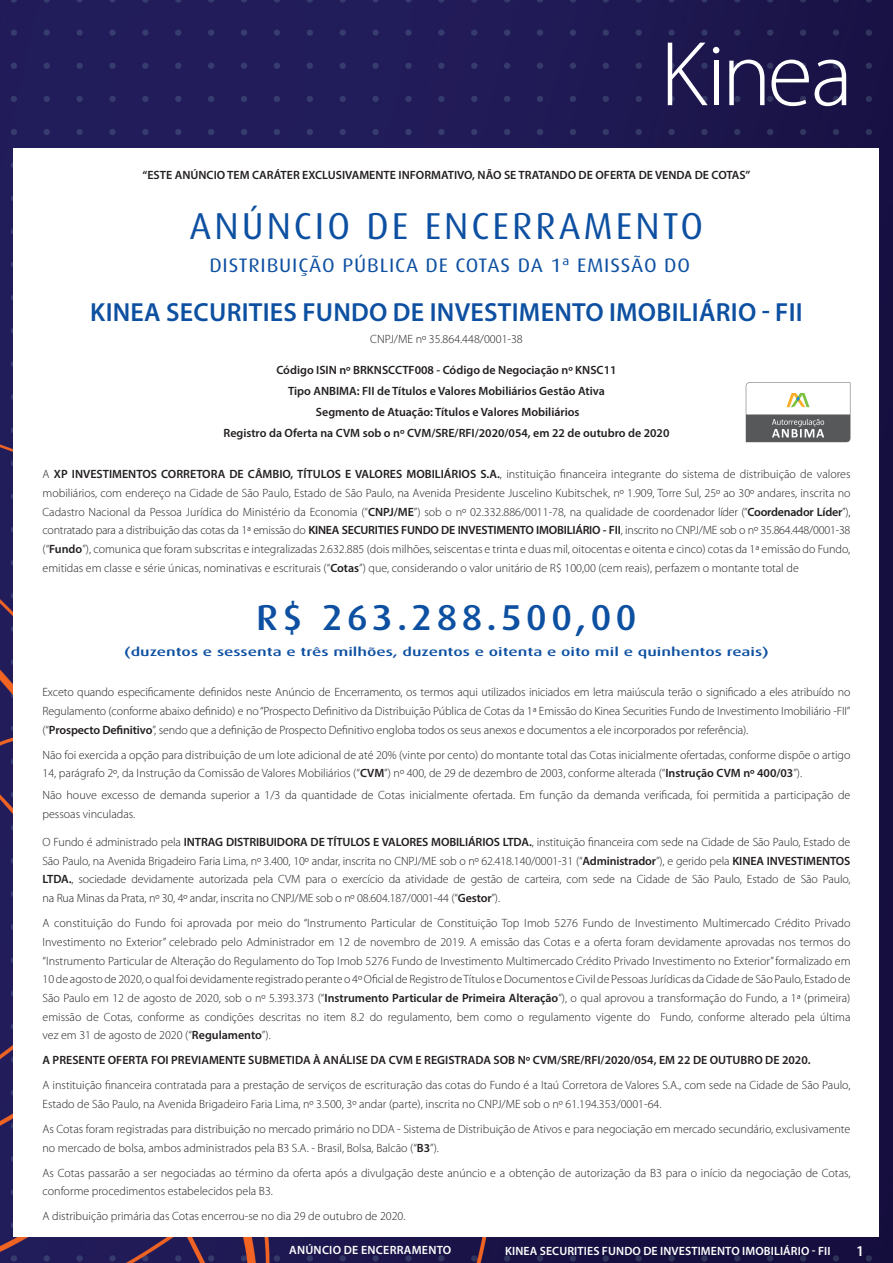
<style>
.page{position:relative;width:893px;height:1263px;background:#fff}
.page>*{position:absolute;margin:0;border:0;box-sizing:border-box;transform-origin:0 0}
.t1{font:37.5px "Dax";letter-spacing:.08em;color:#0d50a1}
.t2{font:500 36px "Dax";letter-spacing:.1em;color:#0d50a1;scale:1.08 1}
.t3{font:600 26.25px "Myriad Pro";letter-spacing:.01em;color:#0d50a1}
.t4{font:19.5px "Dax";letter-spacing:.04em;color:#0d50a1;scale:1.07 1}
.t5{font:600 15px "Myriad Pro";color:#fff}
.t6{font:300 12px/18.6px "Myriad Pro";color:#231f20}
.t7{font:600 12px "Myriad Pro";color:#231f20}
.t8{font:500 12px "Dax";color:#0d50a1;scale:1.45 1}
.t9{font:600 12px "Myriad Pro";letter-spacing:.01em;color:#fff}
.s1{font-weight:600}
.s2{color:#000}
</style>
<div class="page">
<img style="left:0;top:0;width:893px;height:1263px">
<div style="left:14px;top:149px;width:865px;height:1088px;background:#fff"></div>
<svg style="left:729px;top:60px;width:35px;height:45px"></svg>
<svg style="left:771px;top:60px;width:38px;height:46px"></svg>
<svg style="left:815px;top:60px;width:31px;height:46px"></svg>
<svg style="left:668px;top:43px;width:51px;height:62px"></svg>
<svg style="left:746px;top:382px;width:104px;height:60px"></svg>
<p class="t7" style="left:142px;top:167px;width:609px">“ESTE ANÚNCIO TEM CARÁTER EXCLUSIVAMENTE INFORMATIVO, NÃO SE TRATANDO DE OFERTA DE VENDA DE COTAS”</p>
<p class="t1" style="left:190px;top:205px;width:515px">ANÚNCIO DE ENCERRAMENTO</p>
<p class="t4" style="left:209px;top:254px;width:451px">DISTRIBUIÇÃO PÚBLICA DE COTAS DA 1ª EMISSÃO DO</p>
<p class="t3" style="left:90px;top:296px;width:714px">KINEA SECURITIES FUNDO DE INVESTIMENTO IMOBILIÁRIO - FII</p>
<p class="t6" style="left:370px;top:330px;width:154px">CNPJ/ME nº 35.864.448/0001-38</p>
<p class="t7" style="left:276px;top:363px;width:342px">Código ISIN nº BRKNSCCTF008 - Código de Negociação nº KNSC11</p>
<p class="t7" style="left:288px;top:384px;width:318px">Tipo ANBIMA: FII de Títulos e Valores Mobiliários Gestão Ativa</p>
<p class="t7" style="left:316px;top:404px;width:265px">Segmento de Atuação: Títulos e Valores Mobiliários</p>
<p class="t7" style="left:223px;top:425px;width:448px">Registro da Oferta na CVM sob o nº CVM/SRE/RFI/2020/054, em 22 de outubro de 2020</p>
<p class="t6" style="left:43px;top:465px;width:809px;text-align:justify">A <span class="s1">XP INVESTIMENTOS CORRETORA DE CÂMBIO, TÍTULOS E VALORES MOBILIÁRIOS S.A.</span>, instituição financeira integrante do sistema de distribuição de valores mobiliários, com endereço na Cidade de São Paulo, Estado de São Paulo, na Avenida Presidente Juscelino Kubitschek, nº 1.909, Torre Sul, 25º ao 30º andares, inscrita no Cadastro Nacional da Pessoa Jurídica do Ministério da Economia (“<span class="s1">CNPJ/ME</span>”) sob o nº 02.332.886/0011-78, na qualidade de coordenador líder (“<span class="s1">Coordenador Líder</span>”)<span class="s2">, </span>contratado para a distribuição das cotas da 1ª emissão do <span class="s1">KINEA SECURITIES FUNDO DE INVESTIMENTO IMOBILIÁRIO - FII</span>, inscrito no CNPJ/ME sob o nº 35.864.448/0001-38 (“<span class="s1">Fundo</span>”), comunica que foram subscritas e integralizadas 2.632.885 (dois milhões, seiscentas e trinta e duas mil, oitocentas e oitenta e cinco) cotas da 1ª emissão do Fundo, emitidas em classe e série únicas, nominativas e escriturais (“<span class="s1">Cotas</span>”) que, considerando o valor unitário de R$ 100,00 (cem reais), perfazem o montante total de</p>
<p class="t2" style="left:256px;top:597px;width:354px">R$ 263.288.500,00</p>
<p class="t8" style="left:124px;top:645px;width:446px">(duzentos e sessenta e três milhões, duzentos e oitenta e oito mil e quinhentos reais)</p>
<p class="t6" style="left:43px;top:683px;width:809px;text-align:justify">Exceto quando especificamente definidos neste Anúncio de Encerramento, os termos aqui utilizados iniciados em letra maiúscula terão o significado a eles atribuído no Regulamento (conforme abaixo definido) e no “Prospecto Definitivo da Distribuição Pública de Cotas da 1ª Emissão do Kinea Securities Fundo de Investimento Imobiliário -FII” (“<span class="s1">Prospecto Definitivo</span>”, sendo que a definição de Prospecto Definitivo engloba todos os seus anexos e documentos a ele incorporados por referência).</p>
<p class="t6" style="left:43px;top:745px;width:809px">Não foi exercida a opção para distribuição de um lote adicional de até 20% (vinte por cento) do montante total das Cotas inicialmente ofertadas, conforme dispõe o artigo<br>14, parágrafo 2º, da Instrução da Comissão de Valores Mobiliários (“<span class="s1">CVM</span>”) nº 400, de 29 de dezembro de 2003, conforme alterada (“<span class="s1">Instrução CVM nº 400/03</span>”).</p>
<p class="t6" style="left:43px;top:786px;width:809px">Não houve excesso de demanda superior a 1/3 da quantidade de Cotas inicialmente ofertada. Em função da demanda verificada, foi permitida a participação de pessoas vinculadas.</p>
<p class="t6" style="left:43px;top:833px;width:809px;text-align:justify">O Fundo é administrado pela <span class="s1">INTRAG DISTRIBUIDORA DE TÍTULOS E VALORES MOBILIÁRIOS LTDA.</span>, instituição financeira com sede na Cidade de São Paulo, Estado de São Paulo, na Avenida Brigadeiro Faria Lima, nº 3.400, 10º andar, inscrita no CNPJ/ME sob o nº 62.418.140/0001-31 (“<span class="s1">Administrador</span>”), e gerido pela <span class="s1">KINEA INVESTIMENTOS LTDA.</span>, sociedade devidamente autorizada pela CVM para o exercício da atividade de gestão de carteira, com sede na Cidade de São Paulo, Estado de São Paulo, na Rua Minas da Prata, nº 30, 4º andar, inscrita no CNPJ/ME sob o nº 08.604.187/0001-44 (“<span class="s1">Gestor</span>”).</p>
<p class="t6" style="left:43px;top:914px;width:809px;text-align:justify">A constituição do Fundo foi aprovada por meio do “Instrumento Particular de Constituição Top Imob 5276 Fundo de Investimento Multimercado Crédito Privado Investimento no Exterior” celebrado pelo Administrador em 12 de novembro de 2019. A emissão das Cotas e a oferta foram devidamente aprovadas nos termos do “Instrumento Particular de Alteração do Regulamento do Top Imob 5276 Fundo de Investimento Multimercado Crédito Privado Investimento no Exterior” formalizado em 10 de agosto de 2020, o qual foi devidamente registrado perante o 4º Oficial de Registro de Títulos e Documentos e Civil de Pessoas Jurídicas da Cidade de São Paulo, Estado de São Paulo em 12 de agosto de 2020, sob o nº 5.393.373 (“<span class="s1">Instrumento Particular de Primeira Alteração</span>”), o qual aprovou a transformação do Fundo, a 1ª (primeira) emissão de Cotas, conforme as condições descritas no item 8.2 do regulamento, bem como o regulamento vigente do Fundo, conforme alterado pela última vez em 31 de agosto de 2020 (“<span class="s1">Regulamento</span>”).</p>
<p class="t7" style="left:43px;top:1052px;width:770px">A PRESENTE OFERTA FOI PREVIAMENTE SUBMETIDA À ANÁLISE DA CVM E REGISTRADA SOB Nº CVM/SRE/RFI/2020/054, EM 22 DE OUTUBRO DE 2020.</p>
<p class="t6" style="left:43px;top:1076px;width:809px">A instituição financeira contratada para a prestação de serviços de escrituração das cotas do Fundo é a Itaú Corretora de Valores S.A., com sede na Cidade de São Paulo,<br>Estado de São Paulo, na Avenida Brigadeiro Faria Lima, nº 3.500, 3º andar (parte), inscrita no CNPJ/ME sob o nº 61.194.353/0001-64.</p>
<p class="t6" style="left:43px;top:1120px;width:809px">As Cotas foram registradas para distribuição no mercado primário no DDA - Sistema de Distribuição de Ativos e para negociação em mercado secundário, exclusivamente no mercado de bolsa, ambos administrados pela B3 S.A. - Brasil, Bolsa, Balcão (“<span class="s1">B3</span>”).</p>
<p class="t6" style="left:43px;top:1163px;width:809px">As Cotas passarão a ser negociadas ao término da oferta após a divulgação deste anúncio e a obtenção de autorização da B3 para o início da negociação de Cotas, conforme procedimentos estabelecidos pela B3.</p>
<p class="t6" style="left:43px;top:1207px;width:364px">A distribuição primária das Cotas encerrou-se no dia 29 de outubro de 2020.</p>
<p class="t9" style="left:289px;top:1242px;width:164px">ANÚNCIO DE ENCERRAMENTO</p>
<p class="t9" style="left:505px;top:1243px;width:327px">KINEA SECURITIES FUNDO DE INVESTIMENTO IMOBILIÁRIO - FII</p>
<p class="t5" style="left:856px;top:1241px;width:10px">1</p>
</div>
